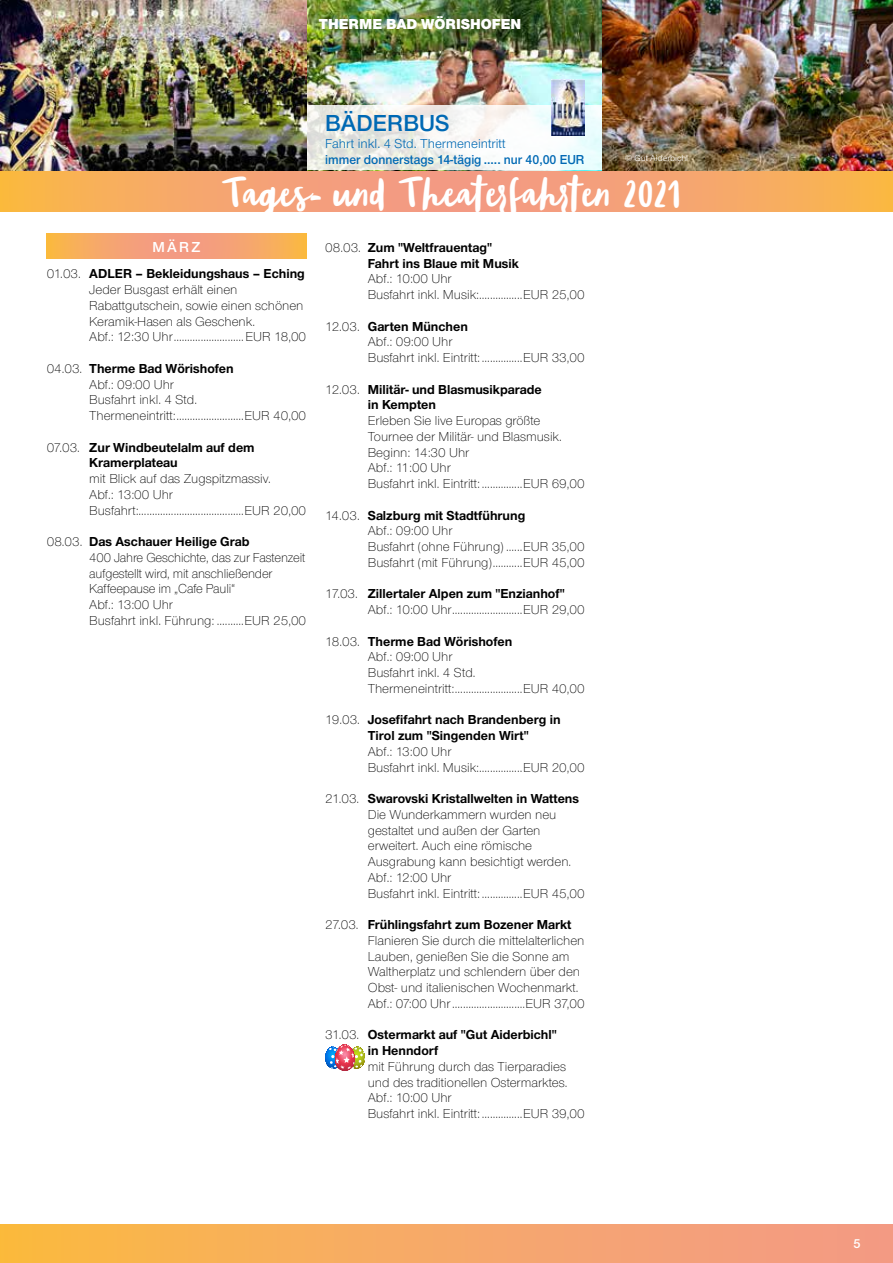
<style>
.page{position:relative;width:893px;height:1263px;background:#fff}
.page>*{position:absolute;margin:0;border:0;box-sizing:border-box;transform-origin:0 0}
.t1{font:33px "Blog Script W00";color:#fff}
.t2{font:600 24px "Nimbus Sans Novus T";color:#0069b4}
.t3{font:900 15px "Nimbus Sans Novus T";color:#fff}
.t4{font:600 15px "Nimbus Sans Novus T";color:#fff}
.t5{font:300 13.5px/15.8px "Nimbus Sans Novus T";color:#000}
.t6{font:700 13.5px/15.8px "Nimbus Sans Novus T";color:#000}
.t7{font:600 13.5px "Nimbus Sans Novus T";color:#0069b4;scale:.95 1}
.t8{font:13.5px "Nimbus Sans Novus T";color:#0069b4}
.t9{font:600 13.5px "Nimbus Sans Novus T";color:#fff}
.t10{font:9px "Nimbus Sans Novus T";color:#fff}
.s1{font-weight:700}
.s2{font-weight:300}
</style>
<div class="page">
<div style="left:0;top:1225px;width:893px;height:38px;background:linear-gradient(to right,#fab943,#f3998a)"></div>
<svg style="left:0;top:170px;width:893px;height:41px;background:#f2a46b"></svg>
<img style="left:0;top:0;width:1px;height:170px">
<svg style="left:47px;top:233px;width:259px;height:26px;background:#f5a66b"></svg>
<svg style="left:325px;top:1044px;width:40px;height:27px"></svg>
<img style="left:306px;top:0;width:297px;height:105px">
<svg style="left:306px;top:105px;width:297px;height:65px"></svg>
<img style="left:551px;top:80px;width:34px;height:55px">
<img style="left:1px;top:0;width:305px;height:170px">
<img style="left:603px;top:0;width:290px;height:170px">
<p class="t3" style="left:319px;top:15px;width:204px">THERME BAD WÖRISHOFEN</p>
<h2 class="t2" style="left:325px;top:109px;width:126px">BÄDERBUS</h2>
<p class="t8" style="left:325px;top:135px;width:182px">Fahrt inkl. 4 Std. Thermeneintritt</p>
<p class="t7" style="left:325px;top:151px;width:275px">immer donnerstags 14-tägig ..... nur 40,00 EUR</p>
<p class="t10" style="left:625px;top:153px;width:65px">© Gut Aiderbichl</p>
<h1 class="t1" style="left:222px;top:174px;width:461px">Tages- und Theaterfahrten 2021</h1>
<p class="t4" style="left:152px;top:238px;width:50px">MÄRZ</p>
<p class="t5" style="left:89px;top:266px;width:218px;text-indent:-43px">01.03. <span class="s1">ADLER – Bekleidungshaus – Eching </span>Jeder Busgast erhält einen Rabattgutschein, sowie einen schönen Keramik-Hasen als Geschenk.<br>Abf.: 12:30 Uhr..........................EUR 18,00</p>
<p class="t5" style="left:89px;top:360px;width:218px;text-indent:-43px">04.03. <span class="s1">Therme Bad Wörishofen<br></span>Abf.: 09:00 Uhr<br>Busfahrt inkl. 4 Std.<br>Thermeneintritt:.........................EUR 40,00</p>
<p class="t6" style="left:89px;top:439px;width:167px;text-indent:-43px"><span class="s2">07.03.</span> Zur Windbeutelalm auf dem<br>Kramerplateau</p>
<p class="t5" style="left:89px;top:471px;width:218px">mit Blick auf das Zugspitzmassiv.<br>Abf.: 13:00 Uhr<br>Busfahrt:.......................................EUR 20,00</p>
<p class="t5" style="left:89px;top:534px;width:218px;text-indent:-43px">08.03. <span class="s1">Das Aschauer Heilige Grab<br></span>400 Jahre Geschichte, das zur Fastenzeit aufgestellt wird, mit anschließender Kaffeepause im „Cafe Pauli“<br>Abf.: 13:00 Uhr<br>Busfahrt inkl. Führung: ..........EUR 25,00</p>
<p class="t6" style="left:368px;top:239px;width:153px;text-indent:-43px"><span class="s2">08.03.</span> Zum "Weltfrauentag"<br>Fahrt ins Blaue mit Musik</p>
<p class="t5" style="left:368px;top:271px;width:218px">Abf.: 10:00 Uhr<br>Busfahrt inkl. Musik:................EUR 25,00</p>
<p class="t5" style="left:368px;top:318px;width:218px;text-indent:-43px">12.03. <span class="s1">Garten München<br></span>Abf.: 09:00 Uhr<br>Busfahrt inkl. Eintritt: ...............EUR 33,00</p>
<p class="t6" style="left:368px;top:381px;width:175px;text-indent:-43px"><span class="s2">12.03.</span> Militär- und Blasmusikparade in Kempten</p>
<p class="t5" style="left:368px;top:413px;width:218px">Erleben Sie live Europas größte<br>Tournee der Militär- und Blasmusik.<br>Beginn: 14:30 Uhr<br>Abf.: 11:00 Uhr<br>Busfahrt inkl. Eintritt: ...............EUR 69,00</p>
<p class="t5" style="left:368px;top:507px;width:218px;text-indent:-43px">14.03. <span class="s1">Salzburg mit Stadtführung<br></span>Abf.: 09:00 Uhr<br>Busfahrt (ohne Führung) ......EUR 35,00<br>Busfahrt (mit Führung)...........EUR 45,00</p>
<p class="t5" style="left:368px;top:586px;width:218px;text-indent:-43px">17.03. <span class="s1">Zillertaler Alpen zum "Enzianhof"<br></span>Abf.: 10:00 Uhr..........................EUR 29,00</p>
<p class="t5" style="left:368px;top:633px;width:218px;text-indent:-43px">18.03. <span class="s1">Therme Bad Wörishofen<br></span>Abf.: 09:00 Uhr<br>Busfahrt inkl. 4 Std.<br>Thermeneintritt:.........................EUR 40,00</p>
<p class="t6" style="left:368px;top:712px;width:194px;text-indent:-43px"><span class="s2">19.03.</span> Josefifahrt nach Brandenberg in<br>Tirol zum "Singenden Wirt"</p>
<p class="t5" style="left:368px;top:743px;width:218px">Abf.: 13:00 Uhr<br>Busfahrt inkl. Musik:................EUR 20,00</p>
<p class="t5" style="left:368px;top:791px;width:218px;text-indent:-43px">21.03. <span class="s1">Swarovski Kristallwelten in Wattens </span>Die Wunderkammern wurden neu gestaltet und außen der Garten erweitert. Auch eine römische Ausgrabung kann besichtigt werden.<br>Abf.: 12:00 Uhr<br>Busfahrt inkl. Eintritt: ...............EUR 45,00</p>
<p class="t5" style="left:368px;top:917px;width:218px;text-indent:-43px">27.03. <span class="s1">Frühlingsfahrt zum Bozener Markt </span>Flanieren Sie durch die mittelalterlichen Lauben, genießen Sie die Sonne am Waltherplatz und schlendern über den Obst- und italienischen Wochenmarkt.<br>Abf.: 07:00 Uhr...........................EUR 37,00</p>
<p class="t6" style="left:368px;top:1027px;width:191px;text-indent:-43px"><span class="s2">31.03.</span> Ostermarkt auf "Gut Aiderbichl" in Henndorf</p>
<p class="t5" style="left:368px;top:1058px;width:218px">mit Führung durch das Tierparadies und des traditionellen Ostermarktes.<br>Abf.: 10:00 Uhr<br>Busfahrt inkl. Eintritt: ...............EUR 39,00</p>
<p class="t9" style="left:854px;top:1236px;width:9px">5</p>
</div>
